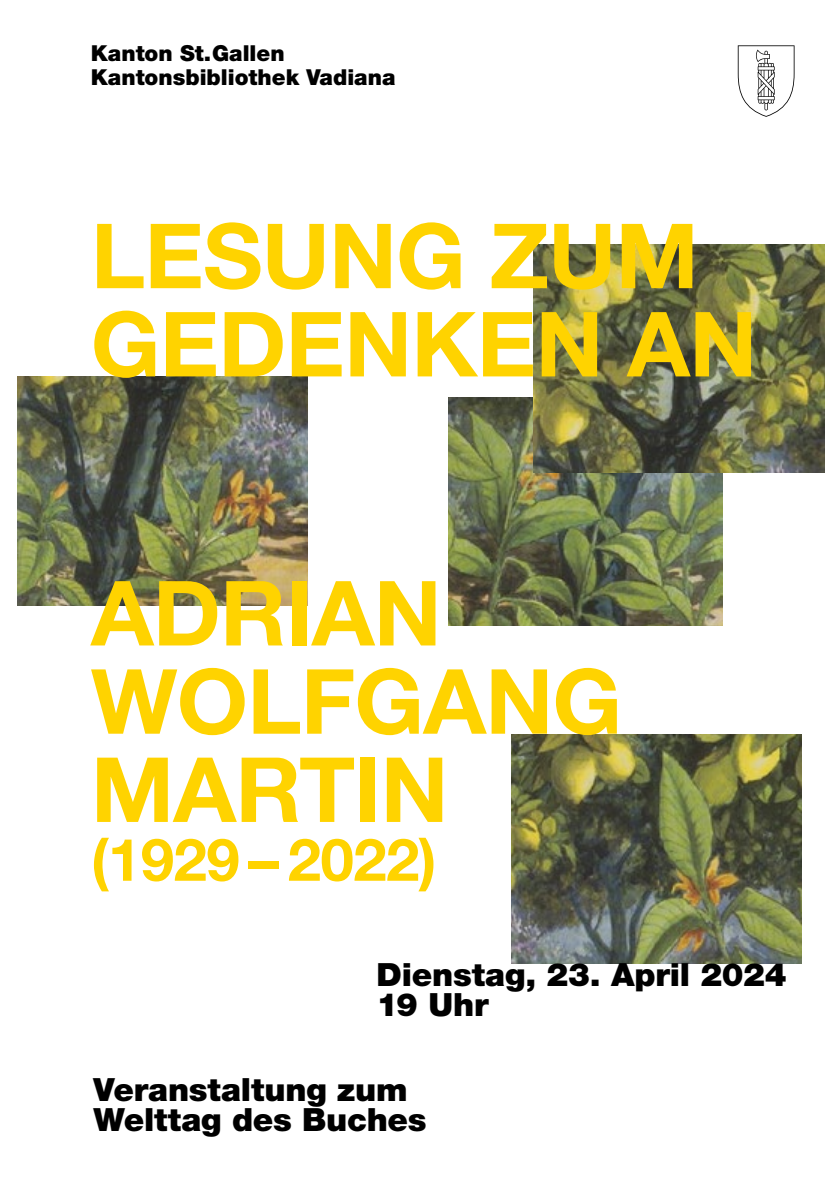
<style>
.page{position:relative;width:840px;height:1191px;background:#fff}
.page>*{position:absolute;margin:0;border:0;box-sizing:border-box;transform-origin:0 0}
.t1{font:700 90px/88.2px "Helvetica Neue";letter-spacing:-.01em;color:#ffd300}
.t2{font:700 58.8px "Helvetica Neue";letter-spacing:-.01em;color:#ffd300}
.t3{font:900 32px/30px "Helvetica Neue LT Std";letter-spacing:-.005em;color:#000}
.t4{font:900 22px/24.2px "Helvetica Neue LT Std";color:#000}
</style>
<div class="page">
<svg style="left:737px;top:45px;width:57px;height:72px"></svg>
<img style="left:511px;top:734px;width:290px;height:229px">
<img style="left:17px;top:376px;width:290px;height:229px">
<img style="left:448px;top:397px;width:274px;height:229px">
<img style="left:533px;top:244px;width:290px;height:229px">
<p class="t4" style="left:91px;top:41px;width:306px">Kanton St.Gallen<br>Kantonsbibliothek Vadiana</p>
<h1 class="t1" style="left:91px;top:214px;width:667px">LESUNG ZUM<br>GEDENKEN AN</h1>
<h1 class="t1" style="left:91px;top:571px;width:532px">ADRIAN<br>WOLFGANG<br>MARTIN</h1>
<h2 class="t2" style="left:91px;top:813px;width:347px">(1929 – 2022)</h2>
<p class="t3" style="left:376px;top:959px;width:411px">Dienstag, 23. April 2024<br>19 Uhr</p>
<p class="t3" style="left:94px;top:1074px;width:334px">Veranstaltung zum<br>Welttag des Buches</p>
</div>
